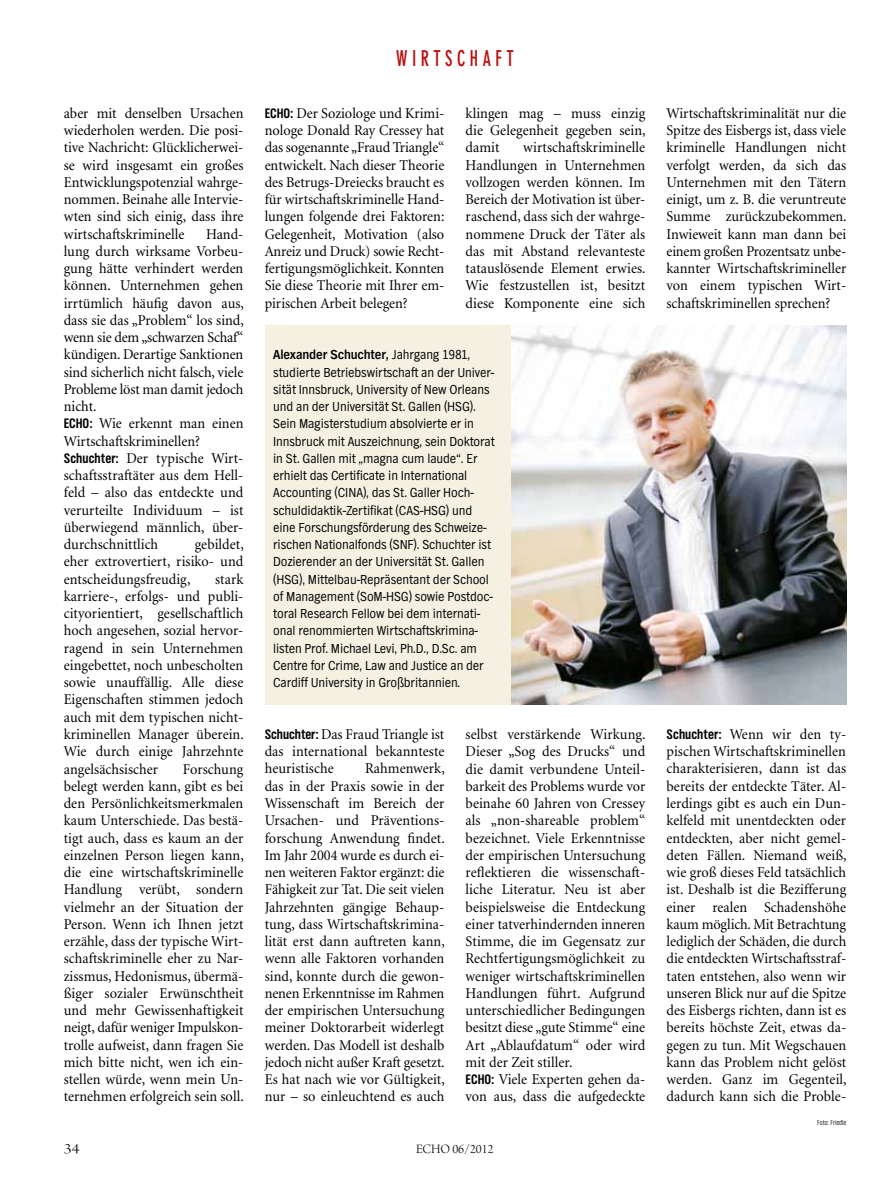
<style>
.page{position:relative;width:893px;height:1191px;background:#fff}
.page>*{position:absolute;margin:0;border:0;box-sizing:border-box;transform-origin:0 0}
.t1{font:700 condensed 21.6px "DIN Neuzeit Grotesk";letter-spacing:.25em;color:#bd1011;scale:.83 1}
.t2{font:15px/17.2px "Minion";letter-spacing:.005em;color:#000;text-align:justify;scale:.95 1}
.t3{font:15px "Arno Pro Light Display";color:#000;scale:1.2 1}
.t4{font:13.5px/17.2px "TV Nord EF";letter-spacing:-.01em;color:#000;scale:.95 1}
.t5{font:13.5px "Arno Pro Light Display";color:#000}
.t6{font:300 7.5px "TV Nord Cond EF";color:#000}
.s1{font-family:"TV Nord Cond EF";font-weight:700;font-size:14.25px}
.s2{font-weight:700}
</style>
<div class="page">
<div style="left:265px;top:325px;width:246px;height:379px;background:#f4f1e2"></div>
<img style="left:511px;top:325px;width:335px;height:379px">
<p class="t2" style="left:64px;top:105px;width:191px">aber mit denselben Ursachen wiederholen werden. Die posi&shy;tive Nachricht: Glücklicherwei&shy;se wird insgesamt ein großes Entwicklungspotenzial wahrge&shy;nommen. Beinahe alle Intervie&shy;wten sind sich einig, dass ihre wirtschaftskriminelle</p>
<p class="t2" style="left:64px;top:226px;width:191px;text-align:left;text-indent:142px">Hand&shy;lung durch wirksame Vorbeu&shy;gung hätte verhindert werden können. Unternehmen gehen irrtümlich häufig davon aus, dass sie das „Problem“ los sind, wenn sie dem „schwarzen Schaf“ kündigen. Derartige Sanktionen sind sicherlich nicht falsch, viele<br>Probleme löst man damit jedoch nicht.<br><span class="s1">ECHO:</span> Wie erkennt man einen<br>Wirtschaftskriminellen?<br><span class="s1">Schuchter:</span> Der typische Wirt&shy;schaftsstraftäter aus dem Hell&shy;feld – also das entdeckte und verurteilte Individuum – ist überwiegend männlich, über&shy;durchschnittlich</p>
<p class="t2" style="left:64px;top:536px;width:191px;text-indent:131px">gebildet, eher extrovertiert, risiko- und entscheidungsfreudig,</p>
<p class="t2" style="left:64px;top:571px;width:191px;text-indent:151px">stark karriere-, erfolgs- und publi&shy;cityorientiert, gesellschaftlich hoch angesehen, sozial hervor&shy;ragend in sein Unternehmen eingebettet, noch unbescholten sowie unauffällig. Alle diese Eigenschaften stimmen jedoch auch mit dem typischen nicht&shy;kriminellen Manager überein.<br>Wie durch einige Jahrzehnte angelsächsischer</p>
<p class="t2" style="left:64px;top:761px;width:191px;text-indent:119px">Forschung belegt werden kann, gibt es bei den Persönlichkeitsmerkmalen kaum Unterschiede. Das bestä&shy;tigt auch, dass es kaum an der einzelnen Person liegen kann, die eine wirtschaftskriminelle Handlung verübt, sondern vielmehr an der Situation der Person. Wenn ich Ihnen jetzt erzähle, dass der typische Wirt&shy;schaftskriminelle eher zu Nar&shy;zissmus, Hedonismus, übermä&shy;ßiger sozialer Erwünschtheit und mehr Gewissenhaftigkeit neigt, dafür weniger Impulskon&shy;trolle aufweist, dann fragen Sie mich bitte nicht, wen ich ein&shy;stellen würde, wenn mein Un&shy;ternehmen erfolgreich sein soll.</p>
<h1 class="t1" style="left:396px;top:46px;width:143px">WIRTSCHAFT</h1>
<p class="t2" style="left:265px;top:105px;width:191px"><span class="s1">ECHO:</span> Der Soziologe und Krimi&shy;nologe Donald Ray Cressey hat das sogenannte „Fraud Triangle“ entwickelt. Nach dieser Theorie des Betrugs-Dreiecks braucht es für wirtschaftskriminelle Hand&shy;lungen folgende drei Faktoren:<br>Gelegenheit, Motivation (also Anreiz und Druck) sowie Recht&shy;fertigungsmöglichkeit. Konnten Sie diese Theorie mit Ihrer em&shy;pirischen Arbeit belegen?</p>
<p class="t2" style="left:466px;top:105px;width:191px">klingen mag – muss einzig die Gelegenheit gegeben sein, damit</p>
<p class="t2" style="left:466px;top:140px;width:191px;text-indent:58px">wirtschaftskriminelle Handlungen in Unternehmen vollzogen werden können. Im Bereich der Motivation ist über&shy;raschend, dass sich der wahrge&shy;nommene Druck der Täter als das mit Abstand relevanteste tatauslösende Element erwies.<br>Wie festzustellen ist, besitzt diese Komponente eine sich</p>
<p class="t4" style="left:273px;top:347px;width:235px"><span class="s2">Alexander Schuchter,</span> Jahrgang 1981, studierte Betriebswirtschaft an der Univer&shy;sität Innsbruck, University of New Orleans und an der Universität St. Gallen (HSG).<br>Sein Magisterstudium absolvierte er in Innsbruck mit Auszeichnung, sein Doktorat in St. Gallen mit „magna cum laude“. Er erhielt das Certificate in International Accounting (CINA), das St. Galler Hoch&shy;schuldidaktik-Zertifikat (CAS-HSG) und eine Forschungsförderung des Schweize&shy;rischen Nationalfonds (SNF). Schuchter ist Dozierender an der Universität St. Gallen (HSG), Mittelbau-Repräsentant der School of Management (SoM-HSG) sowie Postdoc&shy;toral Research Fellow bei dem internati&shy;onal renommierten Wirtschaftskrimina&shy;listen Prof. Michael Levi, Ph.D., D.Sc. am Centre for Crime, Law and Justice an der Cardiff University in Großbritannien.</p>
<p class="t2" style="left:265px;top:726px;width:191px"><span class="s1">Schuchter:</span> Das Fraud Triangle ist das international bekannteste heuristische</p>
<p class="t2" style="left:265px;top:761px;width:191px;text-indent:100px">Rahmenwerk, das in der Praxis sowie in der Wissenschaft im Bereich der Ursachen- und Präventions&shy;forschung Anwendung findet.<br>Im Jahr 2004 wurde es durch ei&shy;nen weiteren Faktor ergänzt: die Fähigkeit zur Tat. Die seit vielen Jahrzehnten gängige Behaup&shy;tung, dass Wirtschaftskrimina&shy;lität erst dann auftreten kann, wenn alle Faktoren vorhanden sind, konnte durch die gewon&shy;nenen Erkenntnisse im Rahmen der empirischen Untersuchung meiner Doktorarbeit widerlegt werden. Das Modell ist deshalb jedoch nicht außer Kraft gesetzt.<br>Es hat nach wie vor Gültigkeit, nur – so einleuchtend es auch</p>
<p class="t2" style="left:466px;top:726px;width:191px;text-align:left">selbst verstärkende Wirkung.<br>Dieser „Sog des Drucks“ und die damit verbundene Unteil&shy;barkeit des Problems wurde vor beinahe 60 Jahren von Cressey als „non-shareable problem“ bezeichnet. Viele Erkenntnisse der empirischen Untersuchung reflektieren die wissenschaft&shy;liche Literatur. Neu ist aber beispielsweise die Entdeckung einer tatverhindernden inneren<br>Stimme, die im Gegensatz zur<br>Rechtfertigungsmöglichkeit zu weniger wirtschaftskriminellen<br>Handlungen führt. Aufgrund unterschiedlicher Bedingungen besitzt diese „gute Stimme“ eine<br>Art „Ablaufdatum“ oder wird mit der Zeit stiller.<br><span class="s1">ECHO:</span> Viele Experten gehen da&shy;von aus, dass die aufgedeckte</p>
<p class="t3" style="left:64px;top:1142px;width:15px">34</p>
<p class="t5" style="left:416px;top:1143px;width:79px">ECHO 06/2012</p>
<p class="t2" style="left:666px;top:105px;width:191px">Wirtschaftskriminalität nur die Spitze des Eisbergs ist, dass viele kriminelle Handlungen nicht verfolgt werden, da sich das Unternehmen mit den Tätern einigt, um z. B. die veruntreute Summe zurückzubekommen.<br>Inwieweit kann man dann bei einem großen Prozentsatz unbe&shy;kannter Wirtschaftskrimineller von einem typischen Wirt&shy;schaftskriminellen sprechen?</p>
<p class="t2" style="left:666px;top:726px;width:191px"><span class="s1">Schuchter:</span> Wenn wir den ty&shy;pischen Wirtschaftskriminellen charakterisieren, dann ist das bereits der entdeckte Täter. Al&shy;lerdings gibt es auch ein Dun&shy;kelfeld mit unentdeckten oder entdeckten, aber nicht gemel&shy;deten Fällen. Niemand weiß, wie groß dieses Feld tatsächlich ist. Deshalb ist die Bezifferung einer realen Schadenshöhe kaum möglich. Mit Betrachtung lediglich der Schäden, die durch die entdeckten Wirtschaftsstraf&shy;taten entstehen, also wenn wir unseren Blick nur auf die Spitze des Eisbergs richten, dann ist es bereits höchste Zeit, etwas da&shy;gegen zu tun. Mit Wegschauen kann das Problem nicht gelöst werden. Ganz im Gegenteil, dadurch kann sich die Proble-</p>
<p class="t6" style="left:817px;top:1119px;width:31px">Foto: Friedle</p>
</div>
